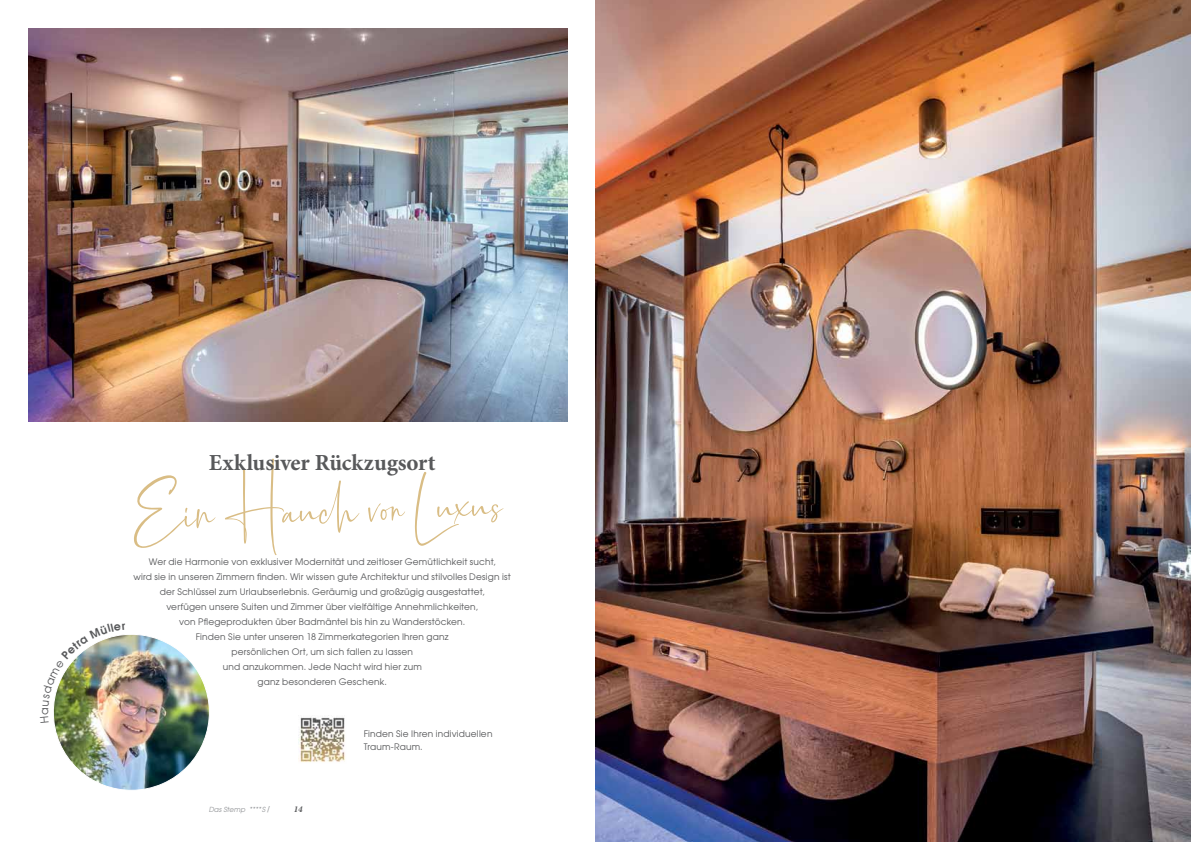
<style>
.page{position:relative;width:1191px;height:842px;background:#fff}
.page>*{position:absolute;margin:0;border:0;box-sizing:border-box;transform-origin:0 0}
.t1{font:70px "Le Mores Collection Script Reg";color:#d0ad67}
.t2{font:700 23px "Minion Pro";letter-spacing:-.005em;color:#58595b}
.t3{font:9px/15px "Avant Garde";letter-spacing:.02em;color:#58595b;text-align:center}
.t4{font:italic 700 9px "Minion Pro";color:#58595b}
.t5{font:italic 7px "Avant Garde";color:#939598}
.s1{font-family:"Minion Pro";font-weight:700;font-style:normal;font-size:9px}
</style>
<div class="page">
<img style="left:28px;top:28px;width:539px;height:393px">
<img style="left:298px;top:717px;width:47px;height:45px">
<img style="left:595px;top:0;width:596px;height:842px">
<img style="left:53px;top:634px;width:157px;height:156px">
<h2 class="t2" style="left:209px;top:446px;width:228px">Exklusiver Rückzugsort</h2>
<h1 class="t1" style="left:131px;top:463px;width:371px;rotate:-2deg">Ein Hauch von Luxus</h1>
<p class="t3" style="left:134px;top:554px;width:379px">Wer die Harmonie von exklusiver Modernität und zeitloser Gemütlichkeit sucht,<br>wird sie in unseren Zimmern finden. Wir wissen gute Architektur und stilvolles Design ist der Schlüssel zum Urlaubserlebnis. Geräumig und großzügig ausgestattet,<br>verfügen unsere Suiten und Zimmer über vielfältige Annehmlichkeiten,<br>von Pflegeprodukten über Badmäntel bis hin zu Wanderstöcken.<br>Finden Sie unter unseren 18 Zimmerkategorien Ihren ganz<br>persönlichen Ort, um sich fallen zu lassen<br>und anzukommen. Jede Nacht wird hier zum<br>ganz besonderen Geschenk.</p>
<p class="t5" style="left:209px;top:805px;width:63px">Das Stemp **** S <span class="s1">/</span></p>
<p class="t4" style="left:294px;top:803px;width:10px">14</p>
<p class="t3" style="left:364px;top:727px;width:130px;line-height:13px;text-align:left">Finden Sie Ihren individuellen<br>Traum-Raum.</p>
</div>
